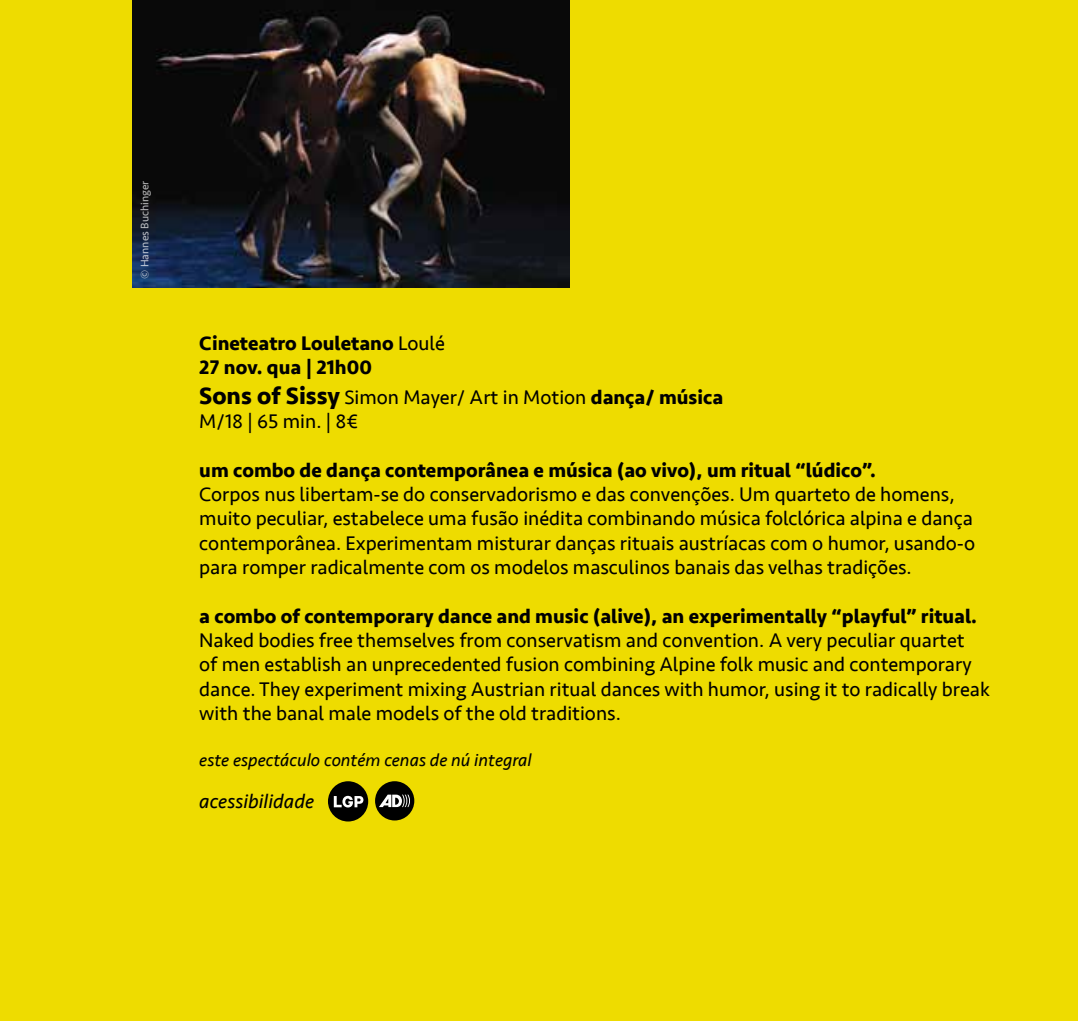
<style>
.page{position:relative;width:1078px;height:1021px;background:#fff}
.page>*{position:absolute;margin:0;border:0;box-sizing:border-box;transform-origin:0 0}
.t1{font:20.25px/24.3px "Seravek";color:#000}
.t2{font:700 20.25px/24.3px "Seravek";color:#000}
.t3{font:italic 20.25px "Seravek";color:#000}
.t4{font:italic 18px "Seravek";color:#000}
.t5{font:11.25px "Seravek";color:#fff}
.s1{font-weight:400}
.s2{font-weight:700;font-size:24.75px}
.s3{font-weight:700}
</style>
<div class="page">
<div style="left:0;top:0;width:1078px;height:1020px;background:#eedc00"></div>
<img style="left:132px;top:0;width:437px;height:287px">
<div style="left:375px;top:781px;width:39px;height:39px;background:#000;border-radius:50%"></div>
<svg style="left:379px;top:794px;width:31px;height:13px"></svg>
<div style="left:328px;top:781px;width:40px;height:40px;background:#000;border-radius:50%"></div>
<svg style="left:334px;top:795px;width:29px;height:12px"></svg>
<p class="t5" style="left:136px;top:279px;width:99px;rotate:-90deg">© Hannes Buchinger</p>
<p class="t2" style="left:199px;top:330px;width:247px">Cineteatro Louletano <span class="s1">Loulé<br></span>27 nov. qua | 21h00</p>
<p class="t1" style="left:199px;top:385px;width:525px"><span class="s2">Sons of Sissy</span> Simon Mayer/ Art in Motion <span class="s3">dança/ música<br></span>M/18 | 65 min. | 8€</p>
<p class="t2" style="left:199px;top:457px;width:678px">um combo de dança contemporânea e música (ao vivo), um ritual “lúdico”.</p>
<p class="t1" style="left:199px;top:482px;width:777px">Corpos nus libertam-se do conservadorismo e das convenções. Um quarteto de homens, muito peculiar, estabelece uma fusão inédita combinando música folclórica alpina e dança contemporânea. Experimentam misturar danças rituais austríacas com o humor, usando-o para romper radicalmente com os modelos masculinos banais das velhas tradições.</p>
<p class="t2" style="left:199px;top:603px;width:779px">a combo of contemporary dance and music (alive), an experimentally “playful” ritual.</p>
<p class="t1" style="left:199px;top:628px;width:792px">Naked bodies free themselves from conservatism and convention. A very peculiar quartet<br>of men establish an unprecedented fusion combining Alpine folk music and contemporary dance. They experiment mixing Austrian ritual dances with humor, using it to radically break with the banal male models of the old traditions.</p>
<p class="t4" style="left:199px;top:745px;width:334px">este espectáculo contém cenas de nú integral</p>
<p class="t3" style="left:199px;top:785px;width:116px">acessibilidade</p>
</div>
